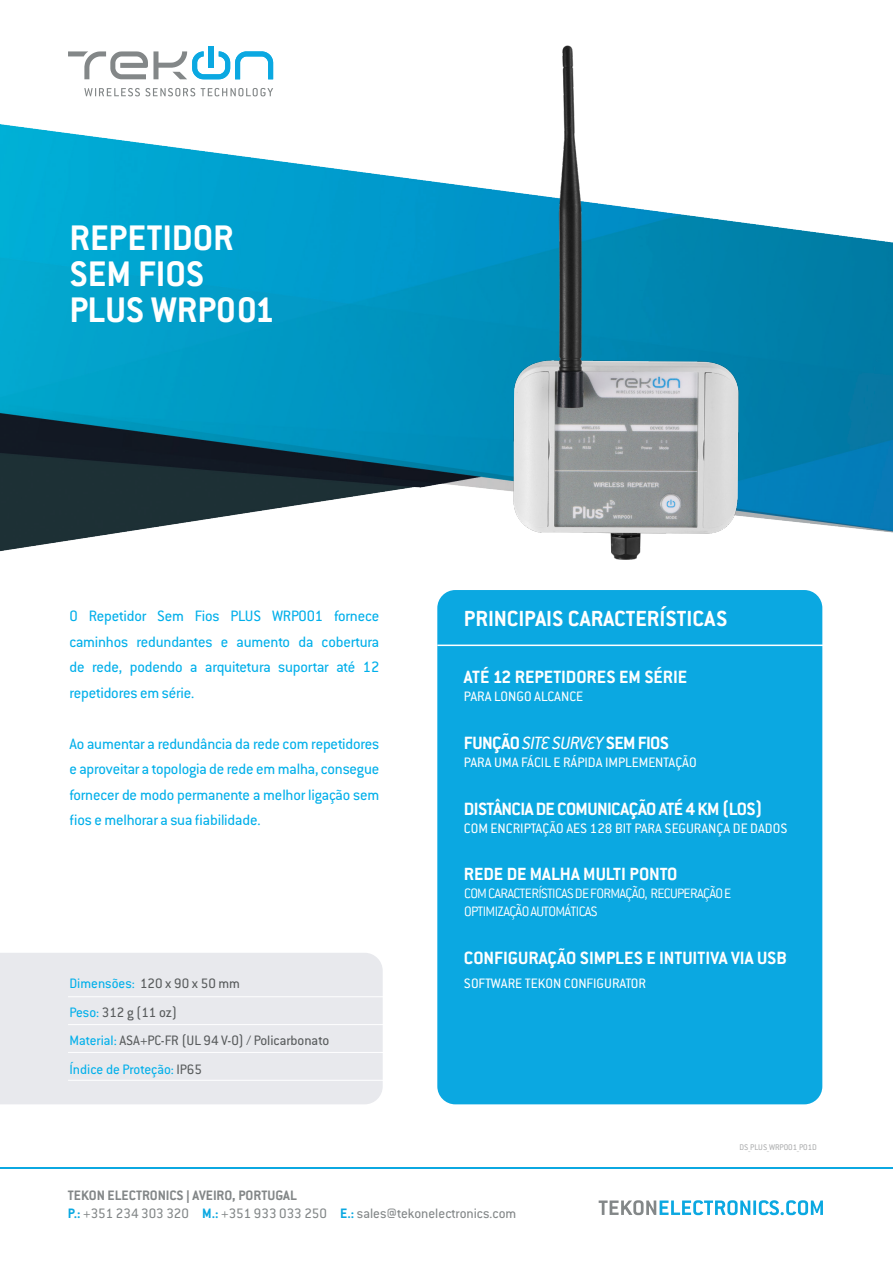
<style>
.page{position:relative;width:893px;height:1263px;background:#fff}
.page>*{position:absolute;margin:0;border:0;box-sizing:border-box;transform-origin:0 0}
.t1{font:700 39px/36px "Conduit ITC Pro";color:#fff}
.t2{font:700 24px "Conduit ITC Pro";color:#fff}
.t3{font:700 19.5px "Conduit ITC Pro";letter-spacing:-.005em;color:#fff}
.t4{font:700 19.5px "Conduit ITC Pro";letter-spacing:-.03em;color:#fff}
.t5{font:700 19.5px "Conduit ITC";color:#fff}
.t6{font:16.5px/25.5px "Conduit ITC Pro";letter-spacing:-.01em;color:#00afea;text-align:justify}
.t7{font:15px "Conduit ITC Pro";color:#fff}
.t8{font:15px/28.5px "Conduit ITC Pro";color:#585b5c}
.t9{font:15px/18px "Conduit ITC Pro";color:#838788}
.t10{font:300 15px/18px "Conduit ITC";letter-spacing:-.045em;color:#fff}
.t11{font:9px "Conduit ITC Pro";color:#acadae}
.s1{font-weight:400;font-style:italic}
.s2{color:#00afea}
.s3{font-weight:700}
.s4{font-family:"Arial";font-weight:700;font-size:13.5px}
.s5{font-weight:700;color:#0ba8e1}
</style>
<div class="page">
<img style="left:0;top:61px;width:893px;height:491px">
<div style="left:437px;top:590px;width:385px;height:514px;background:#0ba8e1;border-radius:18px"></div>
<div style="left:0;top:953px;width:383px;height:151px;background:#e8e9ed"></div>
<hr style="left:68px;top:996px;width:342px;height:1px;background:#fff">
<hr style="left:68px;top:1024px;width:342px;height:1px;background:#fff">
<hr style="left:68px;top:1052px;width:342px;height:1px;background:#fff">
<hr style="left:68px;top:1080px;width:342px;height:1px;background:#fff">
<hr style="left:0;top:1167px;width:893px;height:1px;background:#0ba8e1">
<svg style="left:68px;top:46px;width:205px;height:33px"></svg>
<svg style="left:84px;top:88px;width:111px;height:8px"></svg>
<svg style="left:201px;top:88px;width:72px;height:8px"></svg>
<svg style="left:599px;top:1200px;width:151px;height:15px"></svg>
<hr style="left:753px;top:1200px;width:3px;height:15px;background:#0ba8e1">
<svg style="left:759px;top:1200px;width:64px;height:15px"></svg>
<img style="left:392px;top:45px;width:468px;height:631px">
<h1 class="t1" style="left:69px;top:219px;width:207px">REPETIDOR<br>SEM FIOS<br>PLUS WRP001</h1>
<p class="t6" style="left:69px;top:603px;width:311px">O Repetidor Sem Fios PLUS WRP001 fornece caminhos redundantes e aumento da cobertura de rede, podendo a arquitetura suportar até 12 repetidores em série.</p>
<p class="t6" style="left:69px;top:731px;width:311px">Ao aumentar a redundância da rede com repetidores e aproveitar a topologia de rede em malha, consegue fornecer de modo permanente a melhor ligação sem fios e melhorar a sua fiabilidade.</p>
<h2 class="t2" style="left:464px;top:605px;width:265px">PRINCIPAIS CARACTERÍSTICAS</h2>
<p class="t3" style="left:464px;top:665px;width:225px">ATÉ 12 REPETIDORES EM SÉRIE</p>
<p class="t7" style="left:464px;top:688px;width:121px">PARA LONGO ALCANCE</p>
<p class="t4" style="left:464px;top:731px;width:207px">FUNÇÃO <span class="s1">SITE SURVEY</span> SEM FIOS</p>
<p class="t7" style="left:464px;top:754px;width:234px">PARA UMA FÁCIL E RÁPIDA IMPLEMENTAÇÃO</p>
<p class="t4" style="left:464px;top:797px;width:300px">DISTÂNCIA DE COMUNICAÇÃO ATÉ 4 KM (LOS)</p>
<p class="t7" style="left:464px;top:820px;width:325px">COM ENCRIPTAÇÃO AES 128 BIT PARA SEGURANÇA DE DADOS</p>
<p class="t5" style="left:464px;top:863px;width:215px">REDE DE MALHA MULTI PONTO</p>
<p class="t10" style="left:464px;top:885px;width:269px">COM CARACTERÍSTICAS DE FORMAÇÃO, RECUPERAÇÃO E<br>OPTIMIZAÇÃO AUTOMÁTICAS</p>
<p class="t3" style="left:464px;top:946px;width:324px">CONFIGURAÇÃO SIMPLES E INTUITIVA VIA USB</p>
<p class="t8" style="left:69px;top:969px;width:172px"><span class="s2">Dimensões:</span> 120 x 90 x 50 mm</p>
<p class="t7" style="left:464px;top:975px;width:184px">SOFTWARE TEKON CONFIGURATOR</p>
<p class="t8" style="left:69px;top:998px;width:261px"><span class="s2">Peso:</span> 312 g (11 oz)<br><span class="s2">Material:</span> ASA+PC-FR (UL 94 V-0) / Policarbonato<br><span class="s2">Índice de Proteção:</span> IP65</p>
<p class="t9" style="left:68px;top:1186px;width:450px"><span class="s3">TEKON ELECTRONICS</span> <span class="s4">|</span> <span class="s3">AVEIRO, PORTUGAL<br></span><span class="s5">P.:</span> +351 234 303 320 <span class="s5">M.:</span> +351 933 033 250 <span class="s5">E.:</span> sales@tekonelectronics.com</p>
<p class="t11" style="left:740px;top:1142px;width:79px">DS_PLUS_WRP001_P01D</p>
</div>
